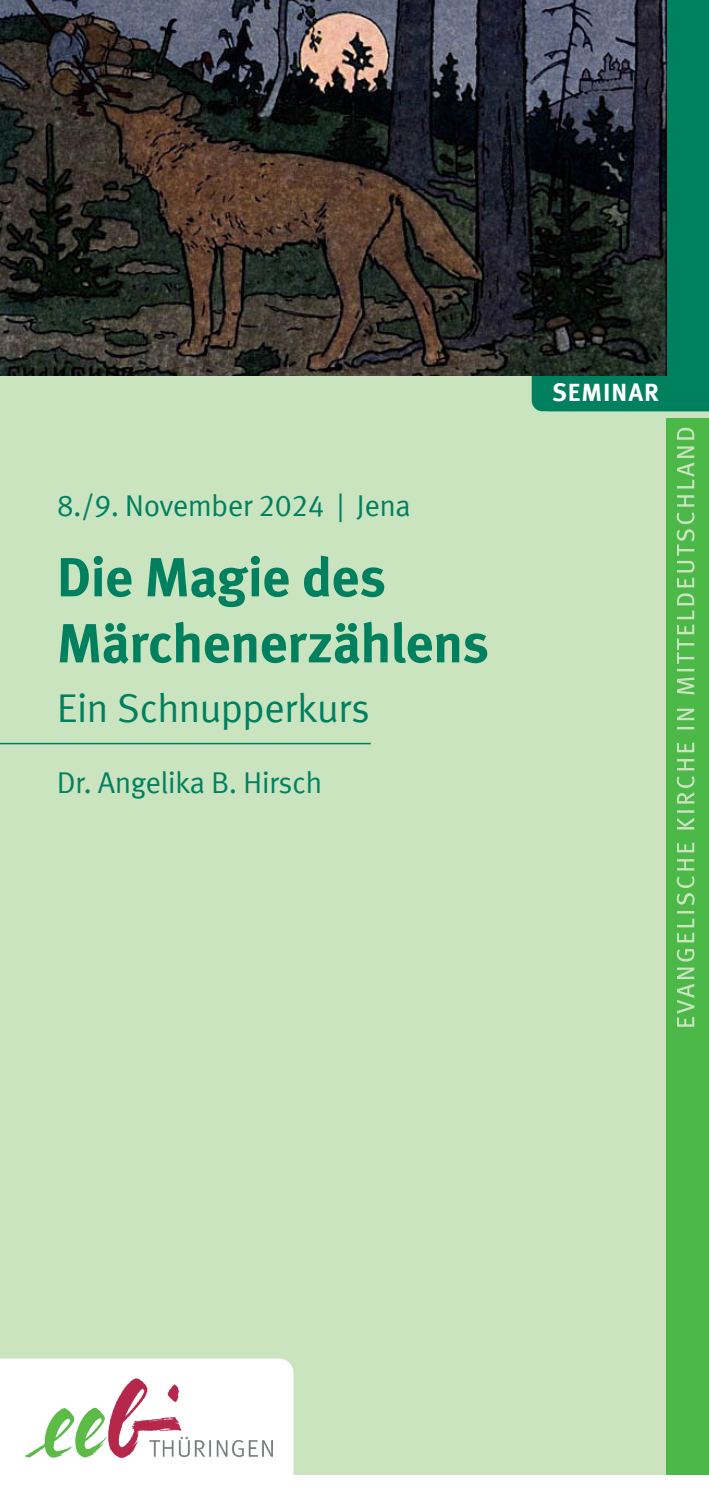
<style>
.page{position:relative;width:709px;height:1489px;background:#fff}
.page>*{position:absolute;margin:0;border:0;box-sizing:border-box;transform-origin:0 0}
.Überschrift_01{font:700 55px/66px "Meta Offc";letter-spacing:-.02em;color:#00805f}
.Überschrift_02{font:40px "Meta Offc Norm";letter-spacing:-.025em;color:#00805f}
.Datum{font:30px "Meta Offc Norm";letter-spacing:-.02em;color:#00805f}
.t1{font:700 25px "Meta Offc";letter-spacing:.04em;color:#fff}
</style>
<div class="page">
<div style="left:0;top:0;width:709px;height:1474px;background:#cae4c0"></div>
<div style="left:531px;top:376px;width:135px;height:35px;background:#00805f"></div>
<div style="left:666px;top:418px;width:43px;height:1056px;background:#4cb848"></div>
<svg style="left:676px;top:427px;width:18px;height:599px"></svg>
<div style="left:0;top:1358px;width:293px;height:116px;background:#fff"></div>
<div style="left:666px;top:0;width:43px;height:411px;background:#00805f"></div>
<img style="left:24px;top:1378px;width:248px;height:79px">
<hr style="left:0;top:742px;width:371px;height:2px;background:#00805f">
<img style="left:0;top:0;width:666px;height:376px">
<p class="Datum" style="left:57px;top:488px;width:356px">8./9. November 2024 | Jena</p>
<p class="Überschrift_01" style="left:57px;top:546px;width:434px">Die Magie des<br>Märchenerzählens</p>
<p class="Überschrift_02" style="left:57px;top:684px;width:315px">Ein Schnupperkurs</p>
<p class="Datum" style="left:57px;top:765px;width:267px">Dr. Angelika B. Hirsch</p>
<p class="t1" style="left:552px;top:377px;width:108px">SEMINAR</p>
</div>
